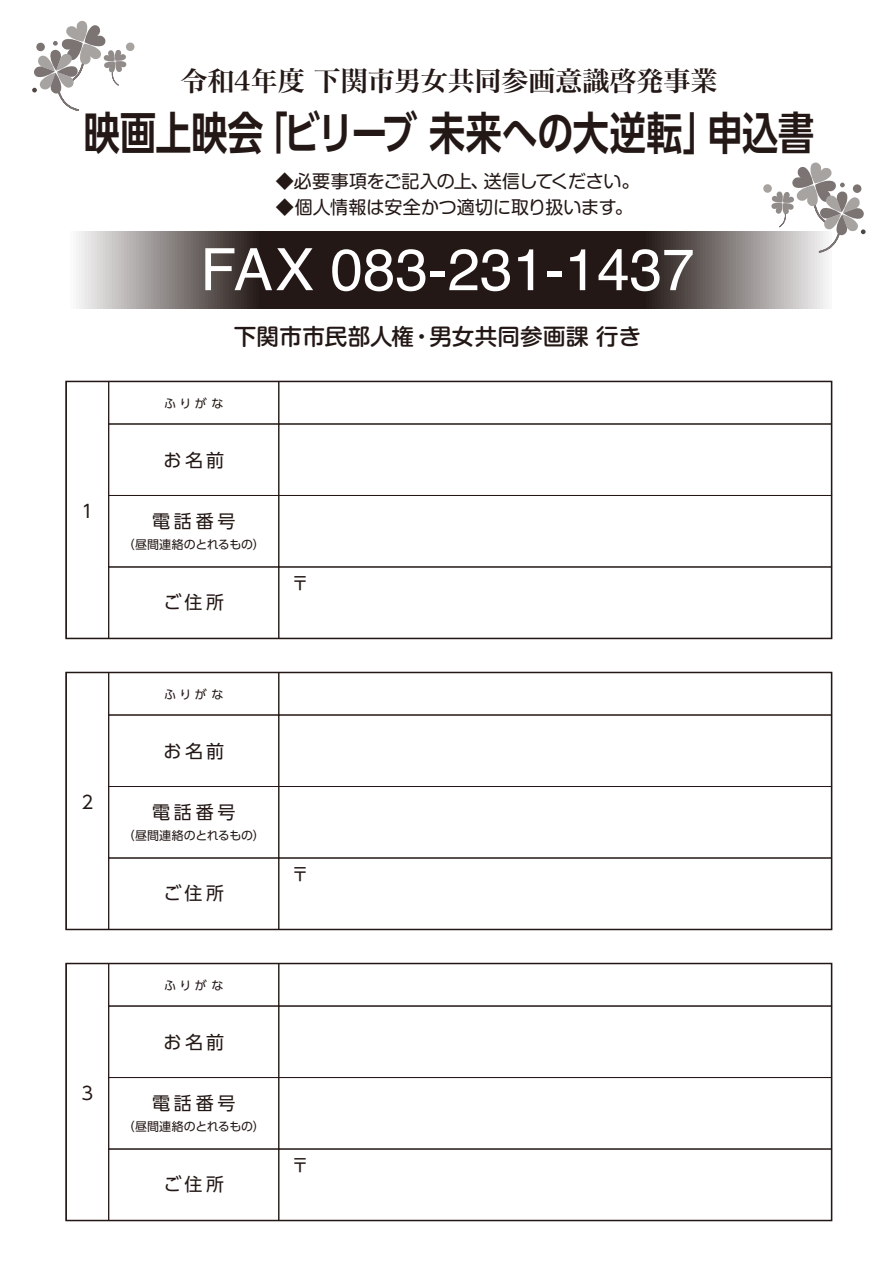
<style>
.page{position:relative;width:893px;height:1263px;background:#fff}
.page>*{position:absolute;margin:0;border:0;box-sizing:border-box;transform-origin:0 0}
.t1{font:58.5px "Helvetica";color:#fff}
.t2{font:700 45px "UD Shin Go Pro De";letter-spacing:-.005em;color:#231815;scale:.8 1}
.t3{font:27px "Hira Min Std W6";color:#231815}
.t4{font:500 22.5px "Shin M Go Pro";letter-spacing:.01em;color:#231815}
.t5{font:18px "Shin M Go Pro";letter-spacing:-.01em;color:#231815}
.t6{font:18px "UD Shin Go Pro";letter-spacing:.205em;color:#231815}
.t7{font:12px "UD Shin Go Pro";letter-spacing:-.015em;color:#231815}
.t8{font:12px "UD Shin Go Pro";letter-spacing:.01em;color:#231815}
</style>
<div class="page">
<svg style="left:76px;top:231px;width:753px;height:77px;background:#534b48"></svg>
<div style="left:279px;top:381px;width:553px;height:43px;border:1px solid #231815"></div>
<div style="left:279px;top:424px;width:553px;height:72px;border:1px solid #231815"></div>
<div style="left:279px;top:495px;width:553px;height:72px;border:1px solid #231815"></div>
<div style="left:126px;top:43px;width:8px;height:8px;background:#a7a3a1;border-radius:50%"></div>
<svg style="left:32px;top:20px;width:95px;height:91px"></svg>
<div style="left:763px;top:184px;width:9px;height:9px;background:#a7a3a1;border-radius:50%"></div>
<svg style="left:771px;top:162px;width:95px;height:92px"></svg>
<div style="left:65px;top:381px;width:767px;height:258px;border:2px solid #231815"></div>
<div style="left:279px;top:715px;width:553px;height:72px;border:1px solid #231815"></div>
<div style="left:279px;top:786px;width:553px;height:72px;border:1px solid #231815"></div>
<div style="left:279px;top:858px;width:553px;height:72px;border:1px solid #231815"></div>
<div style="left:65px;top:672px;width:767px;height:258px;border:2px solid #231815"></div>
<div style="left:279px;top:1006px;width:553px;height:72px;border:1px solid #231815"></div>
<div style="left:279px;top:1077px;width:553px;height:72px;border:1px solid #231815"></div>
<div style="left:279px;top:1149px;width:553px;height:72px;border:1px solid #231815"></div>
<div style="left:65px;top:963px;width:767px;height:258px;border:2px solid #231815"></div>
<div style="left:108px;top:381px;width:171px;height:43px;border:1px solid #231815"></div>
<div style="left:66px;top:381px;width:43px;height:258px;border:1px solid #231815"></div>
<div style="left:108px;top:424px;width:171px;height:72px;border:1px solid #231815"></div>
<div style="left:108px;top:495px;width:171px;height:72px;border:1px solid #231815"></div>
<div style="left:108px;top:567px;width:171px;height:72px;border:1px solid #231815"></div>
<div style="left:108px;top:672px;width:171px;height:43px;border:1px solid #231815"></div>
<div style="left:66px;top:672px;width:43px;height:258px;border:1px solid #231815"></div>
<div style="left:108px;top:715px;width:171px;height:72px;border:1px solid #231815"></div>
<div style="left:108px;top:786px;width:171px;height:72px;border:1px solid #231815"></div>
<div style="left:108px;top:858px;width:171px;height:72px;border:1px solid #231815"></div>
<div style="left:108px;top:963px;width:171px;height:43px;border:1px solid #231815"></div>
<div style="left:66px;top:963px;width:43px;height:258px;border:1px solid #231815"></div>
<div style="left:108px;top:1006px;width:171px;height:72px;border:1px solid #231815"></div>
<div style="left:108px;top:1077px;width:171px;height:72px;border:1px solid #231815"></div>
<div style="left:108px;top:1149px;width:171px;height:72px;border:1px solid #231815"></div>
<h3 class="t3" style="left:180px;top:61px;width:539px">令和4年度 下関市男女共同参画意識啓発事業</h3>
<h2 class="t2" style="left:84px;top:97px;width:914px">映画上映会「ビリーブ 未来への大逆転」申込書</h2>
<p class="t5" style="left:276px;top:167px;width:365px">◆必要事項をご記入の上、送信してください。</p>
<p class="t5" style="left:276px;top:192px;width:358px">◆個人情報は安全かつ適切に取り扱います。</p>
<h1 class="t1" style="left:200px;top:224px;width:496px">FAX 083-231-1437</h1>
<p class="t6" style="left:81px;top:496px;width:13px">1</p>
<p class="t6" style="left:81px;top:787px;width:13px">2</p>
<p class="t6" style="left:81px;top:1078px;width:13px">3</p>
<p class="t4" style="left:234px;top:318px;width:409px">下関市市民部人権・男女共同参画課 行き</p>
<p class="t8" style="left:164px;top:394px;width:61px">ふりがな</p>
<p class="t6" style="left:164px;top:445px;width:62px">お名前</p>
<p class="t6" style="left:152px;top:506px;width:85px">電話番号</p>
<p class="t7" style="left:123px;top:535px;width:143px">（昼間連絡のとれるもの）</p>
<p class="t6" style="left:163px;top:588px;width:62px">ご住所</p>
<p class="t8" style="left:164px;top:685px;width:61px">ふりがな</p>
<p class="t6" style="left:164px;top:736px;width:62px">お名前</p>
<p class="t6" style="left:152px;top:797px;width:85px">電話番号</p>
<p class="t7" style="left:123px;top:826px;width:143px">（昼間連絡のとれるもの）</p>
<p class="t6" style="left:163px;top:879px;width:62px">ご住所</p>
<p class="t8" style="left:164px;top:976px;width:61px">ふりがな</p>
<p class="t6" style="left:164px;top:1027px;width:62px">お名前</p>
<p class="t6" style="left:152px;top:1088px;width:85px">電話番号</p>
<p class="t7" style="left:123px;top:1117px;width:143px">（昼間連絡のとれるもの）</p>
<p class="t6" style="left:163px;top:1170px;width:62px">ご住所</p>
<p class="t6" style="left:291px;top:569px;width:19px">〒</p>
<p class="t6" style="left:291px;top:860px;width:19px">〒</p>
<p class="t6" style="left:291px;top:1151px;width:19px">〒</p>
</div>
